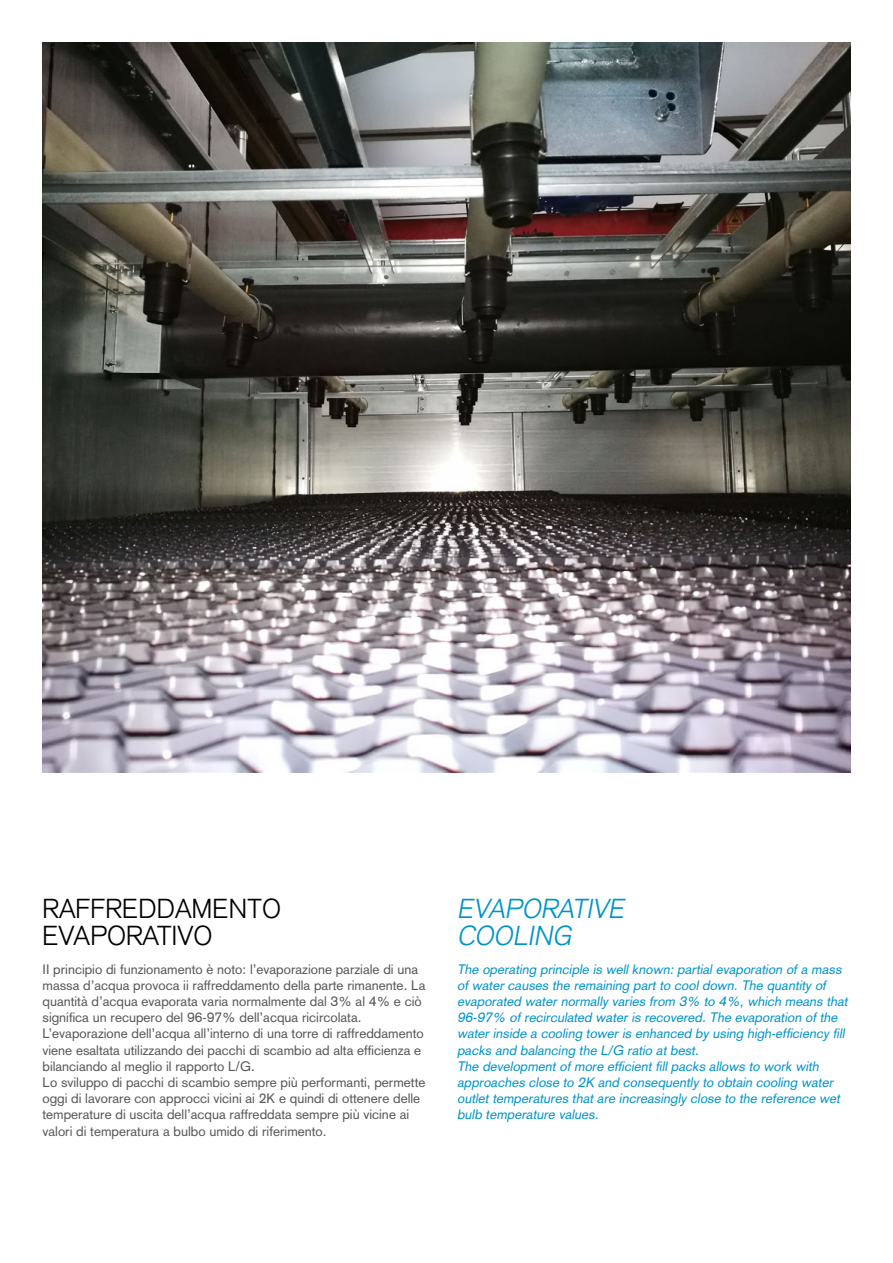
<style>
.page{position:relative;width:893px;height:1263px;background:#fff}
.page>*{position:absolute;margin:0;border:0;box-sizing:border-box;transform-origin:0 0}
.t1{font:300 27px/27px "Akzidenz Grotesk";color:#000}
.t2{font:italic 300 27px/27px "Akzidenz Grotesk";color:#0094ca}
.t3{font:13.5px/16.2px "Akzidenz Grotesk";color:#575756}
.t4{font:italic 13.5px/16.2px "Akzidenz Grotesk";color:#0094ca}
.s1{font-size:13.95px}
</style>
<div class="page">
<img style="left:43px;top:43px;width:807px;height:729px">
<h1 class="t1" style="left:43px;top:895px;width:240px">RAFFREDDAMENTO<br>EVAPORATIVO</h1>
<p class="t3" style="left:43px;top:961px;width:384px">II principio di funzionamento è noto: l’evaporazione parziale di una massa d’acqua provoca ii raffreddamento della parte rimanente. La quantità d’acqua evaporata varia normalmente dal <span class="s1">3</span>% al <span class="s1">4</span>% e ciò significa un recupero del <span class="s1">96-97</span>% dell’acqua ricircolata.<br>L’evaporazione dell’acqua all’interno di una torre di raffreddamento viene esaltata utilizzando dei pacchi di scambio ad alta efficienza e bilanciando al meglio il rapporto L/G.<br>Lo sviluppo di pacchi di scambio sempre più performanti, permette oggi di lavorare con approcci vicini ai <span class="s1">2</span>K e quindi di ottenere delle temperature di uscita dell’acqua raffreddata sempre più vicine ai valori di temperatura a bulbo umido di riferimento.</p>
<h1 class="t2" style="left:457px;top:895px;width:174px">EVAPORATIVE<br>COOLING</h1>
<p class="t4" style="left:457px;top:961px;width:395px">The operating principle is well known: partial evaporation of a mass of water causes the remaining part to cool down. The quantity of evaporated water normally varies from <span class="s1">3</span>% to <span class="s1">4</span>%, which means that <span class="s1">96-97</span>% of recirculated water is recovered. The evaporation of the water inside a cooling tower is enhanced by using high-efficiency fill packs and balancing the L/G ratio at best.<br>The development of more efficient fill packs allows to work with approaches close to <span class="s1">2</span>K and consequently to obtain cooling water outlet temperatures that are increasingly close to the reference wet bulb temperature values.</p>
</div>
